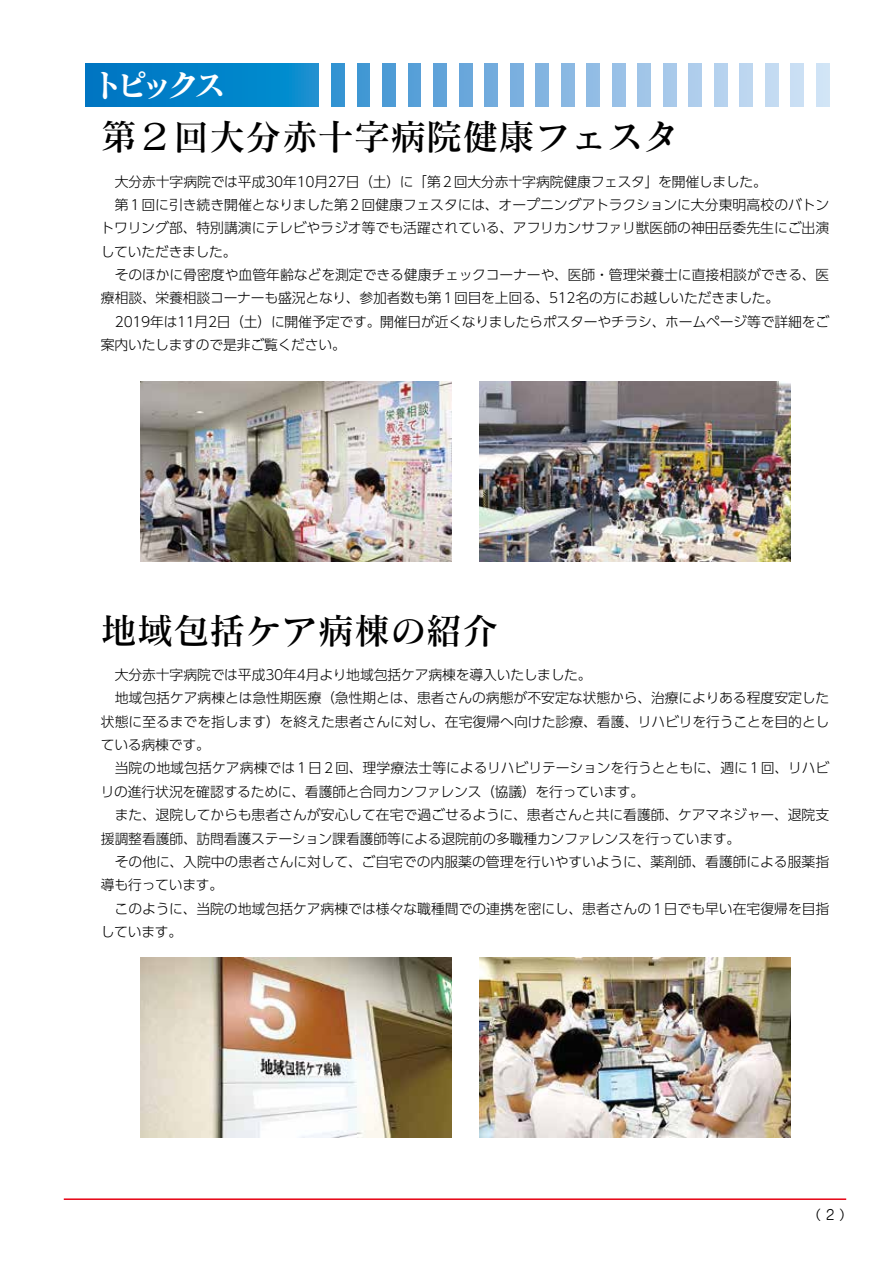
<style>
.page{position:relative;width:893px;height:1263px;background:#fff}
.page>*{position:absolute;margin:0;border:0;box-sizing:border-box;transform-origin:0 0}
.t1{font:36.15px "Matisse Pro DB";color:#000}
.t2{font:31.95px "Matisse Pro B";letter-spacing:-.205em;color:#fff}
.t3{font:300 13.8px "UD Shin Go Pro";letter-spacing:-.01em;color:#000}
.t4{font:13.8px "Seurat Pro M";color:#000}
</style>
<div class="page">
<svg style="left:85px;top:64px;width:234px;height:42px;background:#0281c8"></svg>
<div style="left:332px;top:64px;width:12px;height:42px;background:#3393d2"></div>
<div style="left:357px;top:64px;width:13px;height:42px;background:#4198d3"></div>
<div style="left:383px;top:64px;width:12px;height:42px;background:#4d9bd6"></div>
<div style="left:408px;top:64px;width:13px;height:42px;background:#57a0d8"></div>
<div style="left:434px;top:64px;width:12px;height:42px;background:#60a3d9"></div>
<div style="left:459px;top:64px;width:13px;height:42px;background:#69a7db"></div>
<div style="left:485px;top:64px;width:12px;height:42px;background:#72abdd"></div>
<div style="left:510px;top:64px;width:13px;height:42px;background:#7aafdf"></div>
<div style="left:536px;top:64px;width:13px;height:42px;background:#82b4e0"></div>
<div style="left:561px;top:64px;width:13px;height:42px;background:#8ab8e3"></div>
<div style="left:587px;top:64px;width:13px;height:42px;background:#92bde5"></div>
<div style="left:612px;top:64px;width:13px;height:42px;background:#99c1e7"></div>
<div style="left:638px;top:64px;width:13px;height:42px;background:#a1c5e8"></div>
<div style="left:663px;top:64px;width:13px;height:42px;background:#a8c9ea"></div>
<div style="left:689px;top:64px;width:13px;height:42px;background:#afceec"></div>
<div style="left:714px;top:64px;width:13px;height:42px;background:#b5d2ee"></div>
<div style="left:740px;top:64px;width:13px;height:42px;background:#bdd6f0"></div>
<div style="left:765px;top:64px;width:13px;height:42px;background:#c3dbf2"></div>
<div style="left:791px;top:64px;width:13px;height:42px;background:#cadff4"></div>
<div style="left:816px;top:64px;width:13px;height:42px;background:#d0e4f6"></div>
<img style="left:141px;top:382px;width:311px;height:179px">
<img style="left:479px;top:382px;width:311px;height:179px">
<img style="left:141px;top:958px;width:311px;height:179px">
<img style="left:479px;top:958px;width:311px;height:179px">
<hr style="left:64px;top:1198px;width:782px;height:2px;background:#e60012">
<h2 class="t2" style="left:92px;top:64px;width:135px">トピックス</h2>
<h1 class="t1" style="left:101px;top:114px;width:580px">第２回大分赤十字病院健康フェスタ</h1>
<p class="t3" style="left:115px;top:170px;width:654px">大分赤十字病院では平成30年10月27日（土）に「第２回大分赤十字病院健康フェスタ」を開催しました。</p>
<p class="t3" style="left:115px;top:193px;width:716px">第１回に引き続き開催となりました第２回健康フェスタには、オープニングアトラクションに大分東明高校のバトン</p>
<p class="t3" style="left:101px;top:217px;width:730px">トワリング部、特別講演にテレビやラジオ等でも活躍されている、アフリカンサファリ獣医師の神田岳委先生にご出演</p>
<p class="t3" style="left:101px;top:240px;width:137px">していただきました。</p>
<p class="t3" style="left:115px;top:264px;width:716px">そのほかに骨密度や血管年齢などを測定できる健康チェックコーナーや、医師・管理栄養士に直接相談ができる、医</p>
<p class="t3" style="left:101px;top:287px;width:680px">療相談、栄養相談コーナーも盛況となり、参加者数も第１回目を上回る、512名の方にお越しいただきました。</p>
<p class="t3" style="left:115px;top:310px;width:716px">2019年は11月2日（土）に開催予定です。開催日が近くなりましたらポスターやチラシ、ホームページ等で詳細をご</p>
<p class="t3" style="left:101px;top:334px;width:246px">案内いたしますので是非ご覧ください。</p>
<h1 class="t1" style="left:101px;top:607px;width:399px">地域包括ケア病棟の紹介</h1>
<p class="t3" style="left:115px;top:663px;width:478px">大分赤十字病院では平成30年4月より地域包括ケア病棟を導入いたしました。</p>
<p class="t3" style="left:115px;top:687px;width:716px">地域包括ケア病棟とは急性期医療（急性期とは、患者さんの病態が不安定な状態から、治療によりある程度安定した</p>
<p class="t3" style="left:101px;top:710px;width:730px">状態に至るまでを指します）を終えた患者さんに対し、在宅復帰へ向けた診療、看護、リハビリを行うことを目的とし</p>
<p class="t3" style="left:101px;top:733px;width:111px">ている病棟です。</p>
<p class="t3" style="left:115px;top:757px;width:716px">当院の地域包括ケア病棟では１日２回、理学療法士等によるリハビリテーションを行うとともに、週に１回、リハビ</p>
<p class="t3" style="left:101px;top:780px;width:545px">リの進行状況を確認するために、看護師と合同カンファレンス（協議）を行っています。</p>
<p class="t3" style="left:115px;top:804px;width:716px">また、退院してからも患者さんが安心して在宅で過ごせるように、患者さんと共に看護師、ケアマネジャー、退院支</p>
<p class="t3" style="left:101px;top:827px;width:641px">援調整看護師、訪問看護ステーション課看護師等による退院前の多職種カンファレンスを行っています。</p>
<p class="t3" style="left:115px;top:850px;width:716px">その他に、入院中の患者さんに対して、ご自宅での内服薬の管理を行いやすいように、薬剤師、看護師による服薬指</p>
<p class="t3" style="left:101px;top:874px;width:124px">導も行っています。</p>
<p class="t3" style="left:115px;top:897px;width:716px">このように、当院の地域包括ケア病棟では様々な職種間での連携を密にし、患者さんの１日でも早い在宅復帰を目指</p>
<p class="t3" style="left:101px;top:921px;width:83px">しています。</p>
<p class="t4" style="left:807px;top:1205px;width:47px">) 2 (</p>
</div>
